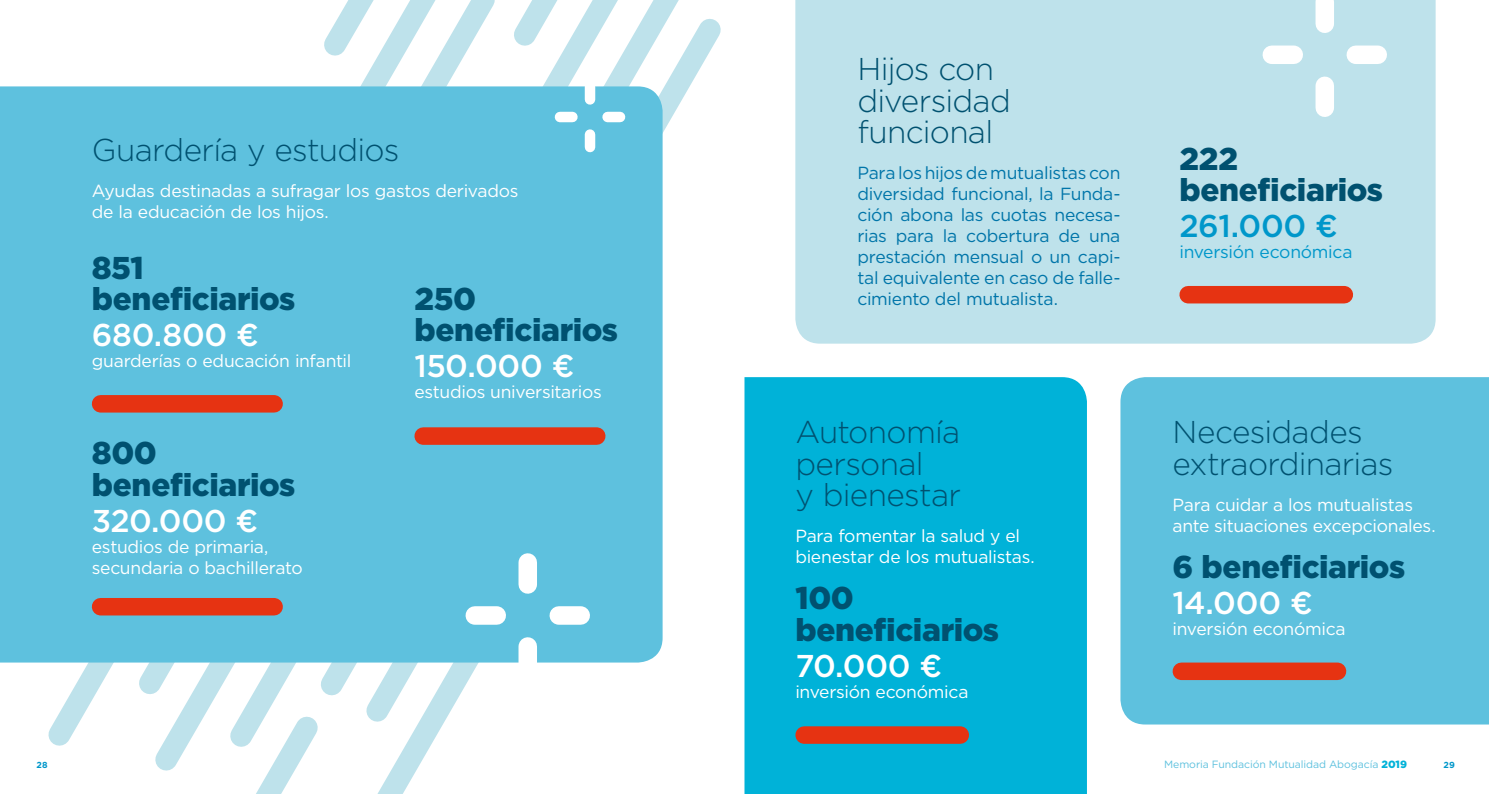
<style>
.page{position:relative;width:1489px;height:794px;background:#fff}
.page>*{position:absolute;margin:0;border:0;box-sizing:border-box;transform-origin:0 0}
.t1{font:300 31.5px/31.5px "Gotham";letter-spacing:-.02em;color:#005170}
.t2{font:900 31.5px/31.5px "Gotham";letter-spacing:-.015em;color:#005170}
.t3{font:500 31.5px "Gotham";letter-spacing:-.01em;color:#fff}
.t4{font:500 31.5px "Gotham";letter-spacing:-.01em;color:#0097ca}
.t5{font:17.5px/21px "Gotham";letter-spacing:-.015em;color:#fff}
.t6{font:17.5px/21px "Gotham";letter-spacing:-.015em;color:#0075a9;text-align:justify}
.t7{font:17.5px "Gotham";letter-spacing:-.015em;color:#0097ca}
.t8{font:10.5px "Gotham";letter-spacing:-.005em;color:#5ec1de}
.t9{font:700 8.75px "Gotham";color:#0097ca}
.s1{font-weight:900;color:#00b2d8}
</style>
<div class="page">
<svg style="left:348px;top:662px;width:214px;height:132px"></svg>
<svg style="left:28px;top:662px;width:308px;height:132px"></svg>
<svg style="left:324px;top:0;width:397px;height:169px"></svg>
<div style="left:1120px;top:377px;width:368px;height:347px;background:#5ec1de"></div>
<div style="left:0;top:86px;width:662px;height:576px;background:#5ec1de"></div>
<div style="left:101px;top:598px;width:173px;height:17px;background:#e63312"></div>
<div style="left:101px;top:395px;width:173px;height:17px;background:#e63312"></div>
<div style="left:795px;top:0;width:640px;height:344px;background:#bee2eb"></div>
<div style="left:744px;top:377px;width:342px;height:417px;background:#00b2d8"></div>
<div style="left:1188px;top:286px;width:156px;height:17px;background:#e63312"></div>
<div style="left:1315px;top:2px;width:18px;height:22px;background:#fff"></div>
<div style="left:1315px;top:86px;width:18px;height:22px;background:#fff"></div>
<div style="left:1271px;top:46px;width:22px;height:18px;background:#fff"></div>
<div style="left:1355px;top:46px;width:22px;height:18px;background:#fff"></div>
<div style="left:518px;top:562px;width:19px;height:22px;background:#fff"></div>
<div style="left:518px;top:646px;width:19px;height:22px;background:#fff"></div>
<div style="left:475px;top:606px;width:21px;height:19px;background:#fff"></div>
<div style="left:558px;top:606px;width:22px;height:19px;background:#fff"></div>
<div style="left:584px;top:87px;width:11px;height:12px;background:#fff"></div>
<div style="left:584px;top:135px;width:11px;height:12px;background:#fff"></div>
<div style="left:560px;top:112px;width:12px;height:10px;background:#fff"></div>
<div style="left:607px;top:112px;width:13px;height:10px;background:#fff"></div>
<div style="left:804px;top:726px;width:156px;height:18px;background:#e63312"></div>
<div style="left:1181px;top:662px;width:156px;height:18px;background:#e63312"></div>
<div style="left:423px;top:427px;width:173px;height:18px;background:#e63312"></div>
<h1 class="t1" style="left:92px;top:133px;width:309px">Guardería y estudios</h1>
<p class="t5" style="left:92px;top:180px;width:428px">Ayudas destinadas a sufragar los gastos derivados de la educación de los hijos.</p>
<h1 class="t2" style="left:92px;top:251px;width:205px">851 beneficiarios</h1>
<h1 class="t3" style="left:92px;top:314px;width:168px">680.800 €</h1>
<p class="t5" style="left:92px;top:350px;width:261px">guarderías o educación infantil</p>
<h1 class="t2" style="left:414px;top:283px;width:205px">250 beneficiarios</h1>
<h1 class="t3" style="left:414px;top:345px;width:161px">150.000 €</h1>
<p class="t5" style="left:414px;top:381px;width:189px">estudios universitarios</p>
<h1 class="t2" style="left:92px;top:437px;width:205px">800 beneficiarios</h1>
<h1 class="t3" style="left:92px;top:500px;width:168px">320.000 €</h1>
<p class="t5" style="left:92px;top:535px;width:213px">estudios de primaria, secundaria o bachillerato</p>
<h1 class="t1" style="left:857px;top:52px;width:155px">Hijos con diversidad funcional</h1>
<p class="t6" style="left:857px;top:162px;width:264px">Para los hijos de mutualistas con diversidad funcional, la Funda&shy;ción abona las cuotas necesa&shy;rias para la cobertura de una prestación mensual o un capi&shy;tal equivalente en caso de falle&shy;cimiento del mutualista.</p>
<h1 class="t1" style="left:795px;top:415px;width:167px">Autonomía personal<br>y bienestar</h1>
<p class="t5" style="left:795px;top:525px;width:241px">Para fomentar la salud y el bienestar de los mutualistas.</p>
<h1 class="t2" style="left:795px;top:582px;width:205px">100 beneficiarios</h1>
<h1 class="t3" style="left:795px;top:645px;width:148px">70.000 €</h1>
<p class="t5" style="left:795px;top:681px;width:175px">inversión económica</p>
<h1 class="t2" style="left:1179px;top:142px;width:205px">222 beneficiarios</h1>
<h1 class="t4" style="left:1179px;top:205px;width:160px">261.000 €</h1>
<p class="t7" style="left:1179px;top:241px;width:175px">inversión económica</p>
<h1 class="t1" style="left:1172px;top:415px;width:222px">Necesidades extraordinarias</h1>
<p class="t5" style="left:1172px;top:493px;width:264px">Para cuidar a los mutualistas ante situaciones excepcionales.</p>
<h1 class="t2" style="left:1172px;top:550px;width:234px">6 beneficiarios</h1>
<h1 class="t3" style="left:1172px;top:582px;width:142px">14.000 €</h1>
<p class="t5" style="left:1172px;top:618px;width:175px">inversión económica</p>
<p class="t9" style="left:37px;top:759px;width:13px">28</p>
<p class="t8" style="left:1163px;top:757px;width:244px">Memoria Fundación Mutualidad Abogacía <span class="s1">2019</span></p>
<p class="t9" style="left:1443px;top:759px;width:13px">29</p>
</div>
